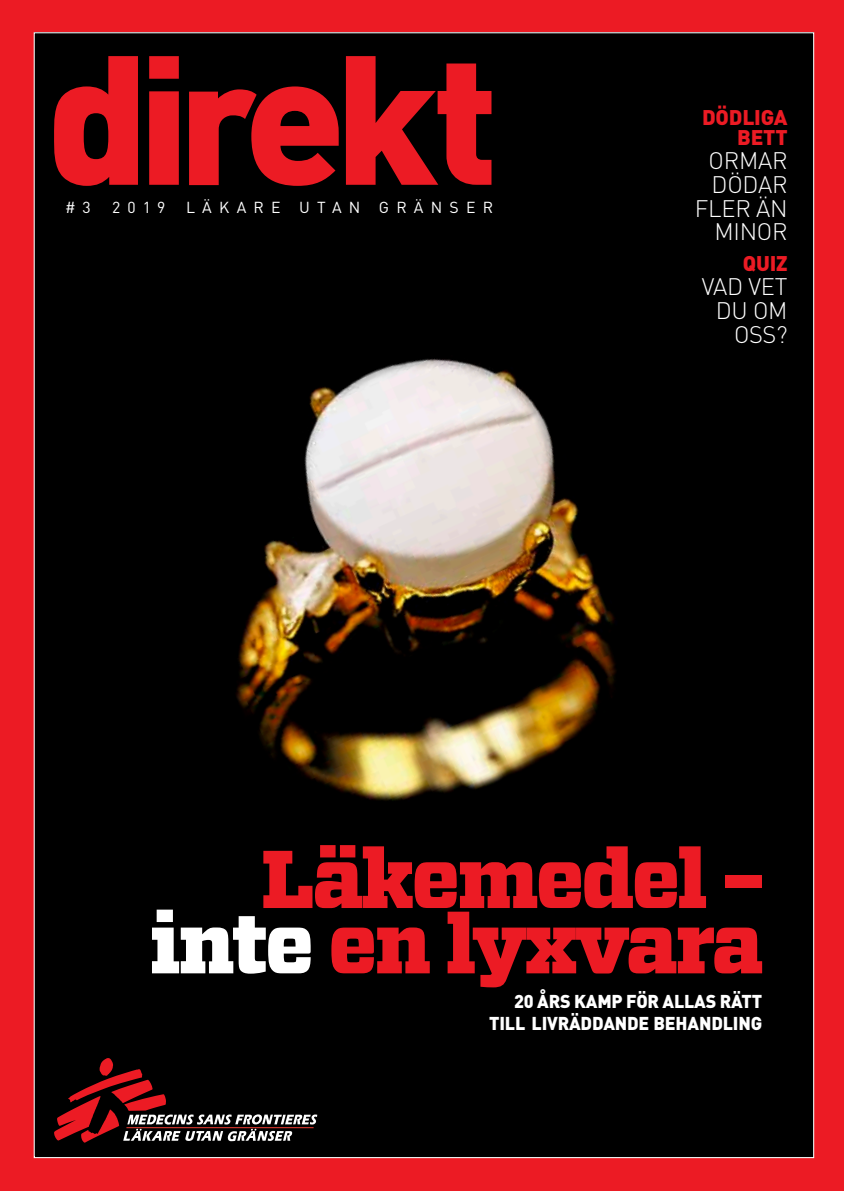
<style>
.page{position:relative;width:844px;height:1191px;background:#fff}
.page>*{position:absolute;margin:0;border:0;box-sizing:border-box;transform-origin:0 0}
.t1{font:81.73px/65.3px "Vitesse Black ab";letter-spacing:-.03em;color:#ec1b24;text-align:right}
.t2{font:300 23.62px/23.8px "DIN";letter-spacing:-.01em;color:#fff;text-align:right}
.t3{font:900 21px "DIN";color:#ec1b24}
.t4{font:900 18.38px/21.9px "DIN";letter-spacing:-.01em;color:#fff;text-align:right}
.t5{font:15.75px "DIN";letter-spacing:.46em;color:#fff}
.s1{color:#fff}
</style>
<div class="page">
<div style="left:0;top:1157px;width:843px;height:34px;background:#ec1b24"></div>
<div style="left:0;top:0;width:33px;height:1175px;background:#ec1b24"></div>
<div style="left:0;top:0;width:843px;height:38px;background:#ec1b24"></div>
<div style="left:809px;top:4px;width:34px;height:1187px;background:#ec1b24"></div>
<img style="left:36px;top:34px;width:776px;height:1122px">
<svg style="left:54px;top:1058px;width:263px;height:84px;background:#37191a"></svg>
<svg style="left:53px;top:56px;width:438px;height:130px;background:#840f14"></svg>
<svg style="left:189px;top:89px;width:67px;height:96px;background:#8a0f15"></svg>
<div style="left:141px;top:833px;width:632px;height:165px;background:#000"></div>
<p class="t5" style="left:65px;top:197px;width:27px"># 3</p>
<p class="t5" style="left:112px;top:197px;width:55px">2019</p>
<p class="t5" style="left:186px;top:197px;width:308px">LÄKARE UTAN GRÄNSER</p>
<p class="t3" style="left:702px;top:103px;width:13px">DÖDLIGA</p>
<p class="t3" style="left:737px;top:124px;width:14px">BETT</p>
<p class="t2" style="left:694px;top:148px;width:94px">ORMAR<br>DÖDAR<br>FLER ÄN<br>MINOR</p>
<p class="t3" style="left:742px;top:249px;width:46px">QUIZ</p>
<p class="t2" style="left:701px;top:274px;width:87px">VAD VET<br>DU OM<br>OSS?</p>
<h1 class="t1" style="left:149px;top:848px;width:617px">Läkemedel – <span class="s1">inte</span> en lyxvara</h1>
<p class="t4" style="left:489px;top:989px;width:274px">20 ÅRS KAMP FÖR ALLAS RÄTT<br>TILL LIVRÄDDANDE BEHANDLING</p>
</div>
